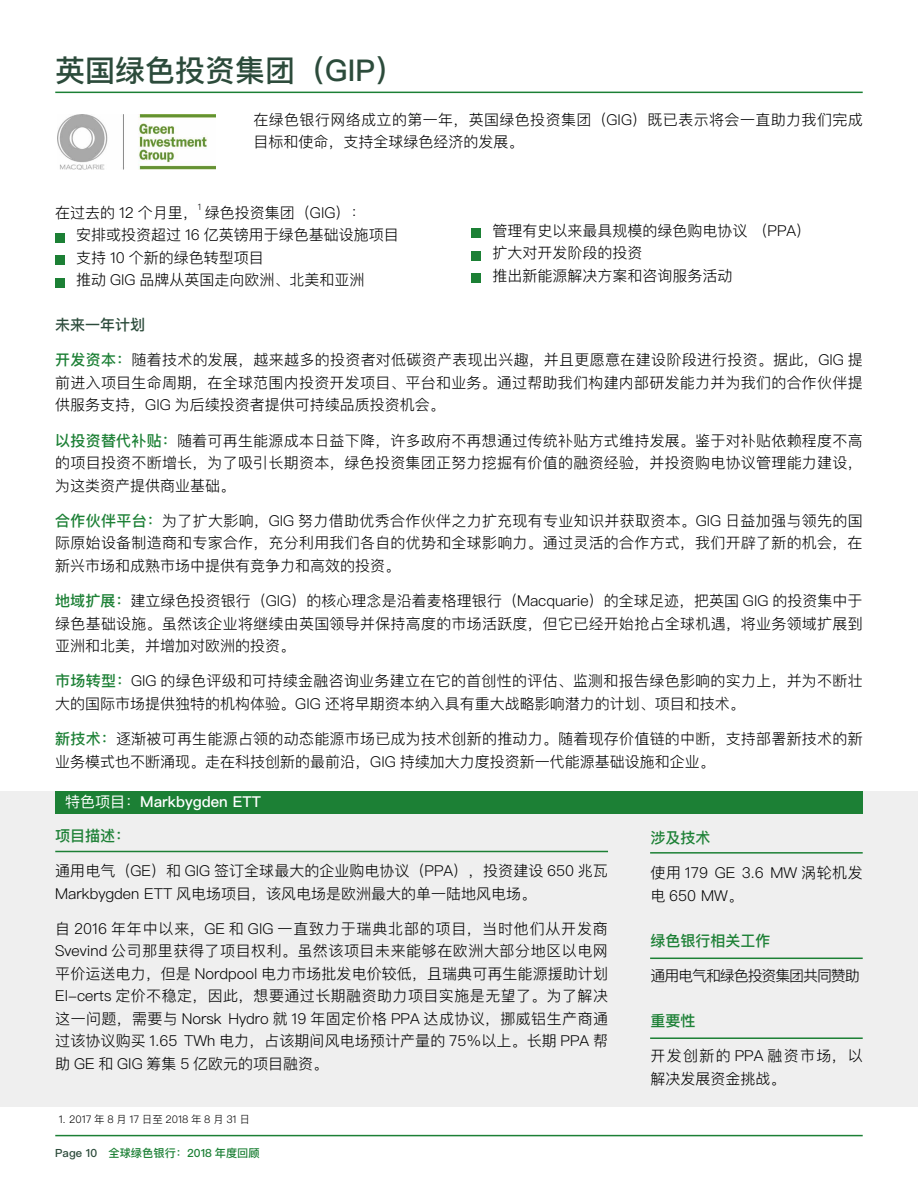
<style>
.page{position:relative;width:918px;height:1188px;background:#fff}
.page>*{position:absolute;margin:0;border:0;box-sizing:border-box;transform-origin:0 0}
.t1{font:500 30px "Ping Fang SC";color:#2c4b3b}
.t2{font:300 15px/22.5px "Ping Fang SC";color:#000}
.t3{font:300 15px/22.5px "Ping Fang SC";letter-spacing:.025em;color:#000}
.t4{font:500 15px "Ping Fang SC";color:#1c8035}
.t5{font:500 15px "Ping Fang SC";color:#fff}
.t6{font:300 15px "Ping Fang SC";letter-spacing:-.075em;color:#000}
.t7{font:500 15px "Ping Fang SC";color:#2c4b3b}
.t8{font:500 11.25px "Ping Fang SC";color:#1c8035}
.t9{font:300 10.5px "Ping Fang SC";letter-spacing:.25em;color:#000}
.t10{font:300 8.7px "Ping Fang SC";color:#000}
.s1{font-weight:500;color:#1c8035}
.s2{font-weight:400}
.s3{color:#2c4b3b}
</style>
<div class="page">
<div style="left:0;top:791px;width:918px;height:315px;background:#efefef"></div>
<div style="left:55px;top:791px;width:808px;height:23px;background:#1c8035"></div>
<div style="left:55px;top:233px;width:10px;height:9px;background:#1c8035"></div>
<div style="left:55px;top:255px;width:10px;height:10px;background:#1c8035"></div>
<div style="left:55px;top:278px;width:10px;height:9px;background:#1c8035"></div>
<hr style="left:55px;top:92px;width:808px;height:1px;background:#1c8035">
<hr style="left:55px;top:851px;width:553px;height:1px;background:#1c8035">
<hr style="left:650px;top:852px;width:213px;height:2px;background:#1c8035">
<hr style="left:650px;top:958px;width:213px;height:1px;background:#1c8035">
<hr style="left:650px;top:1037px;width:213px;height:2px;background:#1c8035">
<hr style="left:55px;top:1135px;width:808px;height:1px;background:#1c8035">
<img style="left:57px;top:115px;width:158px;height:54px">
<div style="left:472px;top:229px;width:9px;height:9px;background:#1c8035"></div>
<div style="left:472px;top:251px;width:9px;height:10px;background:#1c8035"></div>
<div style="left:472px;top:274px;width:9px;height:9px;background:#1c8035"></div>
<h1 class="t1" style="left:55px;top:52px;width:351px">英国绿色投资集团（GIP）</h1>
<p class="t3" style="left:253px;top:108px;width:611px">在绿色银行网络成立的第一年，英国绿色投资集团（GIG）既已表示将会一直助力我们完成目标和使命，支持全球绿色经济的发展。</p>
<p class="t2" style="left:55px;top:201px;width:144px">在过去的 12 个月里，</p>
<p class="t10" style="left:198px;top:202px;width:5px">1</p>
<p class="t2" style="left:76px;top:201px;width:324px;text-indent:129px">绿色投资集团（GIG）：<br>安排或投资超过 16 亿英镑用于绿色基础设施项目支持 10 个新的绿色转型项目<br>推动 GIG 品牌从英国走向欧洲、北美和亚洲</p>
<p class="t7" style="left:55px;top:316px;width:91px">未来一年计划</p>
<p class="t2" style="left:55px;top:349px;width:809px;text-align:justify"><span class="s1">开发资本：</span>随着技术的发展，越来越多的投资者对低碳资产表现出兴趣，并且更愿意在建设阶段进行投资。据此，GIG 提前进入项目生命周期，在全球范围内投资开发项目、平台和业务。通过帮助我们构建内部研发能力并为我们的合作伙伴提供服务支持，GIG 为后续投资者提供可持续品质投资机会。</p>
<p class="t2" style="left:55px;top:429px;width:809px;text-align:justify"><span class="s1">以投资替代补贴：</span>随着可再生能源成本日益下降，许多政府不再想通过传统补贴方式维持发展。鉴于对补贴依赖程度不高的项目投资不断增长，为了吸引长期资本，绿色投资集团正努力挖掘有价值的融资经验，并投资购电协议管理能力建设，为这类资产提供商业基础。</p>
<p class="t2" style="left:55px;top:509px;width:809px;text-align:justify"><span class="s1">合作伙伴平台：</span>为了扩大影响，GIG 努力借助优秀合作伙伴之力扩充现有专业知识并获取资本。GIG 日益加强与领先的国际原始设备制造商和专家合作，充分利用我们各自的优势和全球影响力。通过灵活的合作方式，我们开辟了新的机会，在新兴市场和成熟市场中提供有竞争力和高效的投资。</p>
<p class="t2" style="left:55px;top:590px;width:809px;text-align:justify"><span class="s1">地域扩展：</span>建立绿色投资银行（GIG）的核心理念是沿着麦格理银行（Macquarie）的全球足迹，把英国 GIG 的投资集中于绿色基础设施。虽然该企业将继续由英国领导并保持高度的市场活跃度，但它已经开始抢占全球机遇，将业务领域扩展到亚洲和北美，并增加对欧洲的投资。</p>
<p class="t2" style="left:55px;top:670px;width:809px"><span class="s1">市场转型：</span>GIG 的绿色评级和可持续金融咨询业务建立在它的首创性的评估、监测和报告绿色影响的实力上，并为不断壮大的国际市场提供独特的机构体验。GIG 还将早期资本纳入具有重大战略影响潜力的计划、项目和技术。</p>
<p class="t2" style="left:55px;top:728px;width:809px"><span class="s1">新技术：</span>逐渐被可再生能源占领的动态能源市场已成为技术创新的推动力。随着现存价值链的中断，支持部署新技术的新业务模式也不断涌现。走在科技创新的最前沿，GIG 持续加大力度投资新一代能源基础设施和企业。</p>
<p class="t2" style="left:493px;top:219px;width:320px">管理有史以来最具规模的绿色购电协议 （PPA）扩大对开发阶段的投资<br>推出新能源解决方案和咨询服务活动</p>
<p class="t5" style="left:65px;top:793px;width:197px"><span class="s2">特色项目：</span>Markbygden ETT</p>
<p class="t4" style="left:55px;top:826px;width:77px">项目描述：</p>
<p class="t2" style="left:55px;top:860px;width:554px">通用电气（GE）和 GIG 签订全球最大的企业购电协议（PPA），投资建设 650 兆瓦<br>Markbygden ETT 风电场项目，该风电场是欧洲最大的单一陆地风电场。</p>
<p class="t2" style="left:55px;top:917px;width:554px;text-align:justify">自 2016 年年中以来，GE 和 GIG 一直致力于瑞典北部的项目，当时他们从开发商Svevind 公司那里获得了项目权利。虽然该项目未来能够在欧洲大部分地区以电网平价运送电力，但是 Nordpool 电力市场批发电价较低，且瑞典可再生能源援助计划El-certs 定价不稳定，因此，想要通过长期融资助力项目实施是无望了。为了解决这一问题，需要与 Norsk Hydro 就 19 年固定价格 PPA 达成协议，挪威铝生产商通过该协议购买 1.65 TWh 电力，占该期间风电场预计产量的 75％以上。长期 PPA 帮助 GE 和 GIG 筹集 5 亿欧元的项目融资。</p>
<p class="t9" style="left:59px;top:1113px;width:193px">1. 2017年8月17日至2018年8月31日</p>
<p class="t8" style="left:55px;top:1146px;width:206px"><span class="s3">Page 10</span> 全球绿色银行：2018 年度回顾</p>
<p class="t4" style="left:651px;top:829px;width:61px">涉及技术</p>
<p class="t2" style="left:651px;top:862px;width:214px">使用 179 GE 3.6 MW 涡轮机发电 650 MW。</p>
<p class="t4" style="left:651px;top:931px;width:122px">绿色银行相关工作</p>
<p class="t6" style="left:651px;top:967px;width:211px">通用电气和绿色投资集团共同赞助</p>
<p class="t4" style="left:651px;top:1012px;width:46px">重要性</p>
<p class="t2" style="left:651px;top:1045px;width:214px">开发创新的 PPA 融资市场，以解决发展资金挑战。</p>
</div>
